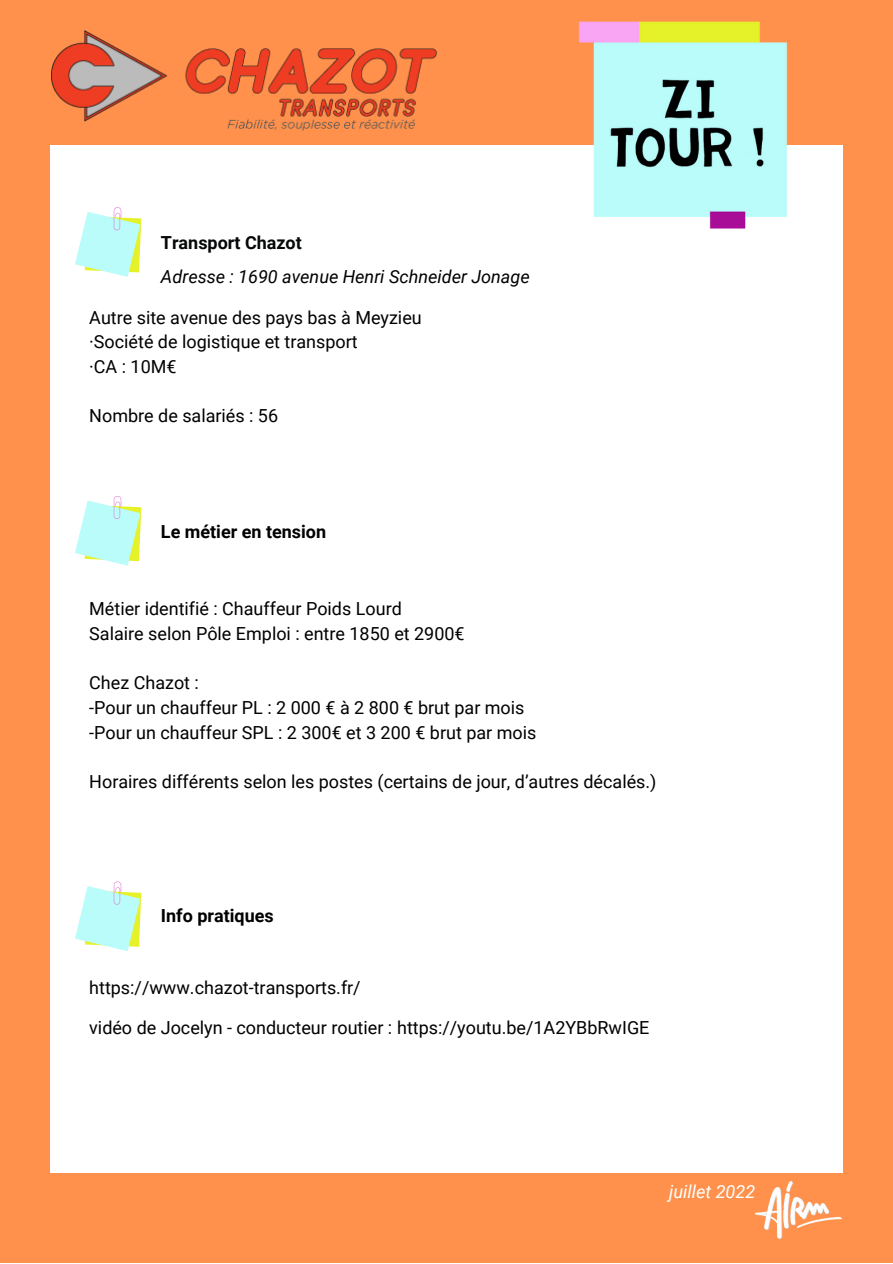
<style>
.page{position:relative;width:893px;height:1264px;background:#fff}
.page>*{position:absolute;margin:0;border:0;box-sizing:border-box;transform-origin:0 0}
.t1{font:18px/24.8px "Roboto";color:#000}
.t2{font:italic 18px "Roboto";color:#000}
.t3{font:700 18px "Roboto";color:#000}
.t4{font:700 18px "Roboto";color:#060708}
.t5{font:italic 18px "Roboto";color:#fff}
</style>
<div class="page">
<div style="left:0;top:0;width:892px;height:1262px;background:#ff914d"></div>
<div style="left:50px;top:145px;width:792px;height:1028px;background:#fff"></div>
<img style="left:578px;top:21px;width:210px;height:208px">
<svg style="left:75px;top:207px;width:66px;height:70px"></svg>
<svg style="left:75px;top:496px;width:66px;height:69px"></svg>
<img style="left:755px;top:1181px;width:86px;height:57px">
<svg style="left:75px;top:881px;width:66px;height:70px"></svg>
<img style="left:51px;top:30px;width:385px;height:101px">
<p class="t4" style="left:161px;top:232px;width:142px">Transport Chazot</p>
<p class="t2" style="left:161px;top:266px;width:370px">Adresse : 1690 avenue Henri Schneider Jonage</p>
<p class="t1" style="left:89px;top:305px;width:334px">Autre site avenue des pays bas à Meyzieu ·Société de logistique et transport<br>·CA : 10M€</p>
<p class="t1" style="left:89px;top:404px;width:190px">Nombre de salariés : 56</p>
<p class="t3" style="left:161px;top:521px;width:167px">Le métier en tension</p>
<p class="t1" style="left:89px;top:596px;width:377px">Métier identifié : Chauffeur Poids Lourd<br>Salaire selon Pôle Emploi : entre 1850 et 2900€</p>
<p class="t1" style="left:89px;top:670px;width:448px">Chez Chazot :<br>-Pour un chauffeur PL : 2 000 € à 2 800 € brut par mois -Pour un chauffeur SPL : 2 300€ et 3 200 € brut par mois</p>
<p class="t1" style="left:89px;top:769px;width:568px">Horaires différents selon les postes (certains de jour, d’autres décalés.)</p>
<p class="t3" style="left:161px;top:905px;width:114px">Info pratiques</p>
<p class="t1" style="left:89px;top:975px;width:273px">https://www.chazot-transports.fr/</p>
<p class="t1" style="left:89px;top:1015px;width:561px">vidéo de Jocelyn - conducteur routier : https://youtu.be/1A2YBbRwIGE</p>
<p class="t5" style="left:669px;top:1181px;width:87px">juillet 2022</p>
</div>
